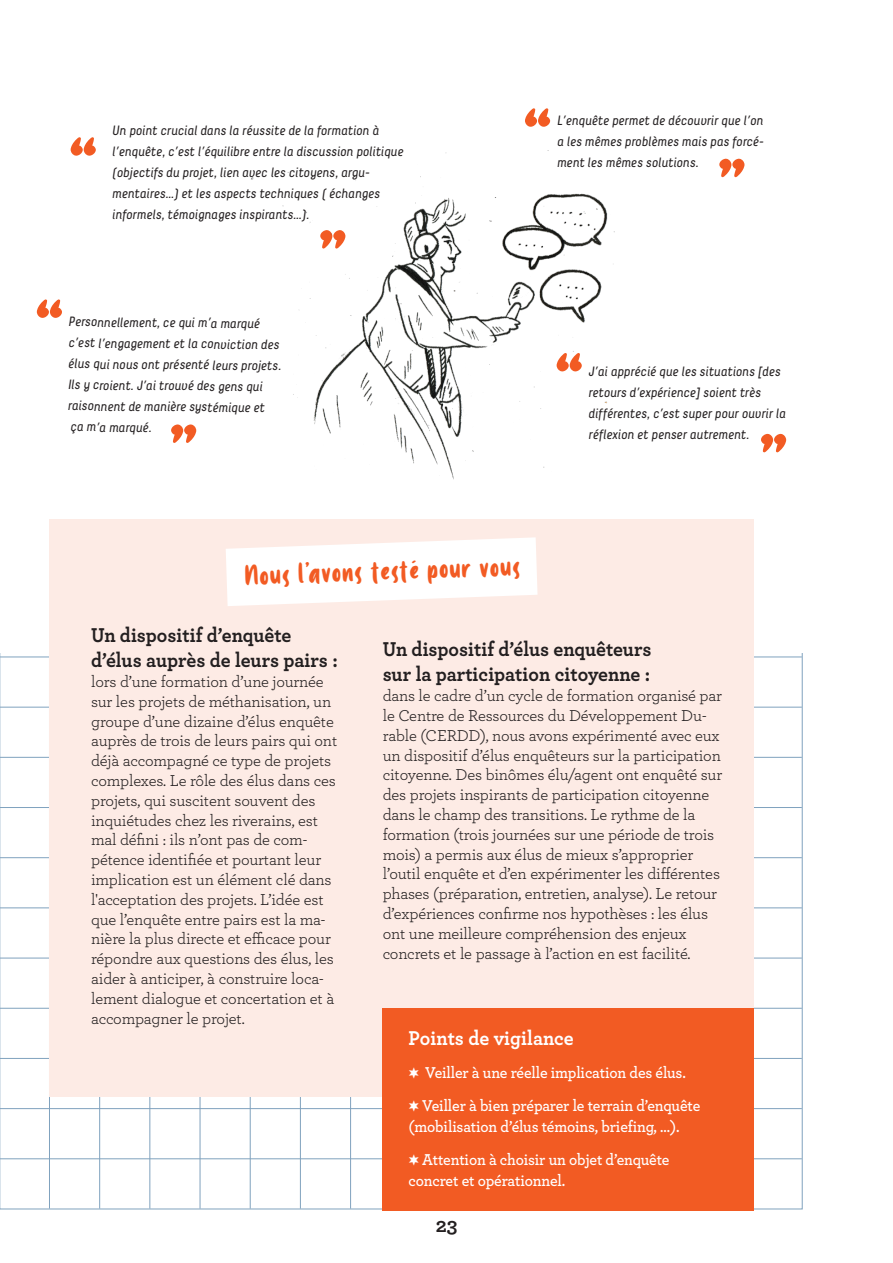
<style>
.page{position:relative;width:893px;height:1263px;background:#fff}
.page>*{position:absolute;margin:0;border:0;box-sizing:border-box;transform-origin:0 0}
.t1{font:108px "Kidsglow";color:#f25b23}
.t2{font:30px "Kidsglow";color:#f25b23}
.t3{font:700 21px "Archer";color:#231f20;scale:.94 1}
.t4{font:700 21px "Archer";color:#fff;scale:.94 1}
.t5{font:700 21px "Archer";color:#231f20}
.t6{font:16.5px/19.8px "Archer";letter-spacing:-.01em;color:#231f20}
.t7{font:600 16.5px "Archer";letter-spacing:-.01em;color:#fff;scale:.94 1}
.t8{font:italic 13.5px/21px "Decima";color:#231f20}
.s1{font-family:"Harbour";font-weight:500;font-size:12px}
</style>
<div class="page">
<hr style="left:0;top:707px;width:802px;height:1px;background:#80a2be">
<hr style="left:0;top:807px;width:802px;height:1px;background:#80a2be">
<hr style="left:0;top:907px;width:802px;height:1px;background:#80a2be">
<hr style="left:0;top:1008px;width:802px;height:1px;background:#80a2be">
<hr style="left:0;top:1108px;width:802px;height:1px;background:#80a2be">
<hr style="left:0;top:657px;width:802px;height:1px;background:#80a2be">
<hr style="left:0;top:757px;width:802px;height:1px;background:#80a2be">
<hr style="left:0;top:857px;width:802px;height:1px;background:#80a2be">
<hr style="left:0;top:958px;width:802px;height:1px;background:#80a2be">
<hr style="left:0;top:1058px;width:802px;height:1px;background:#80a2be">
<hr style="left:0;top:1158px;width:802px;height:1px;background:#80a2be">
<hr style="left:300px;top:55px;width:1px;height:1153px;background:#80a2be">
<hr style="left:200px;top:55px;width:1px;height:1153px;background:#80a2be">
<hr style="left:99px;top:55px;width:1px;height:1153px;background:#80a2be">
<hr style="left:350px;top:55px;width:1px;height:1153px;background:#80a2be">
<hr style="left:250px;top:55px;width:1px;height:1153px;background:#80a2be">
<hr style="left:149px;top:55px;width:1px;height:1153px;background:#80a2be">
<hr style="left:49px;top:55px;width:1px;height:1153px;background:#80a2be">
<div style="left:0;top:0;width:876px;height:653px;background:#fff"></div>
<div style="left:49px;top:519px;width:704px;height:577px;background:#fdebe5"></div>
<svg style="left:226px;top:537px;width:312px;height:69px"></svg>
<div style="left:382px;top:1008px;width:371px;height:202px;background:#f25b23"></div>
<img style="left:251px;top:150px;width:366px;height:330px">
<p class="t1" style="left:67px;top:122px;width:33px">“</p>
<p class="t8" style="left:112px;top:120px;width:293px">Un point crucial dans la réussite de la formation à l’enquête, c’est l’équilibre entre la discussion politique (objectifs du projet, lien avec les citoyens, argu&shy;mentaires…) et les aspects techniques ( échanges</p>
<p class="t8" style="left:112px;top:204px;width:198px">informels, témoignages inspirants…).</p>
<p class="t1" style="left:317px;top:215px;width:33px">”</p>
<p class="t1" style="left:34px;top:284px;width:33px">“</p>
<p class="t8" style="left:69px;top:312px;width:193px">Personnellement, ce qui m’a marqué</p>
<p class="t8" style="left:68px;top:333px;width:215px">c’est l’engagement et la conviction des élus qui nous ont présenté leurs projets.</p>
<p class="t8" style="left:68px;top:375px;width:196px">Ils y croient. J’ai trouvé des gens qui</p>
<p class="t8" style="left:68px;top:396px;width:199px">raisonnent de manière systémique et</p>
<p class="t8" style="left:71px;top:416px;width:83px">ça m’a marqué.</p>
<p class="t1" style="left:168px;top:409px;width:33px">”</p>
<p class="t1" style="left:522px;top:93px;width:33px">“</p>
<p class="t8" style="left:557px;top:110px;width:208px;text-align:justify">L’enquête permet de découvrir que l’on a les mêmes problèmes mais pas forcé&shy;ment les mêmes solutions.</p>
<p class="t1" style="left:716px;top:143px;width:33px">”</p>
<p class="t1" style="left:553px;top:337px;width:33px">“</p>
<p class="t8" style="left:588px;top:361px;width:199px">J’ai apprécié que les situations [des retours d’expérience] soient très différentes, c’est super pour ouvrir la réflexion et penser autrement.</p>
<p class="t1" style="left:758px;top:418px;width:33px">”</p>
<p class="t2" style="left:244px;top:560px;width:277px;rotate:-2deg">Nous l’avons testé pour vous</p>
<p class="t3" style="left:91px;top:618px;width:215px">Un dispositif d’enquête</p>
<p class="t3" style="left:91px;top:643px;width:264px">d’élus auprès de leurs pairs :</p>
<p class="t6" style="left:91px;top:671px;width:248px">lors d’une formation d’une journée sur les projets de méthanisation, un groupe d’une dizaine d’élus enquête auprès de trois de leurs pairs qui ont déjà accompagné ce type de projets complexes. Le rôle des élus dans ces projets, qui suscitent souvent des inquiétudes chez les riverains, est mal défini : ils n’ont pas de com&shy;pétence identifiée et pourtant leur implication est un élément clé dans l'acceptation des projets. L’idée est que l’enquête entre pairs est la ma&shy;nière la plus directe et efficace pour répondre aux questions des élus, les aider à anticiper, à construire loca&shy;lement dialogue et concertation et à accompagner le projet.</p>
<p class="t3" style="left:383px;top:633px;width:287px">Un dispositif d’élus enquêteurs</p>
<p class="t3" style="left:383px;top:658px;width:286px">sur la participation citoyenne :</p>
<p class="t6" style="left:383px;top:685px;width:341px">dans le cadre d’un cycle de formation organisé par le Centre de Ressources du Développement Du&shy;rable (CERDD), nous avons expérimenté avec eux un dispositif d’élus enquêteurs sur la participation citoyenne. Des binômes élu/agent ont enquêté sur des projets inspirants de participation citoyenne dans le champ des transitions. Le rythme de la formation (trois journées sur une période de trois mois) a permis aux élus de mieux s’approprier l’outil enquête et d’en expérimenter les différentes phases (préparation, entretien, analyse). Le retour d’expériences confirme nos hypothèses : les élus ont une meilleure compréhension des enjeux concrets et le passage à l’action en est facilité.</p>
<p class="t4" style="left:409px;top:1021px;width:177px">Points de vigilance</p>
<p class="t7" style="left:409px;top:1060px;width:296px"><span class="s1">•</span> Veiller à une réelle implication des élus.</p>
<p class="t7" style="left:409px;top:1093px;width:312px"><span class="s1">•</span> Veiller à bien préparer le terrain d’enquête</p>
<p class="t7" style="left:409px;top:1114px;width:290px">(mobilisation d’élus témoins, briefing, …).</p>
<p class="t7" style="left:409px;top:1147px;width:279px"><span class="s1">•</span> Attention à choisir un objet d’enquête</p>
<p class="t7" style="left:409px;top:1168px;width:168px">concret et opérationnel.</p>
<p class="t5" style="left:436px;top:1208px;width:23px">23</p>
</div>
